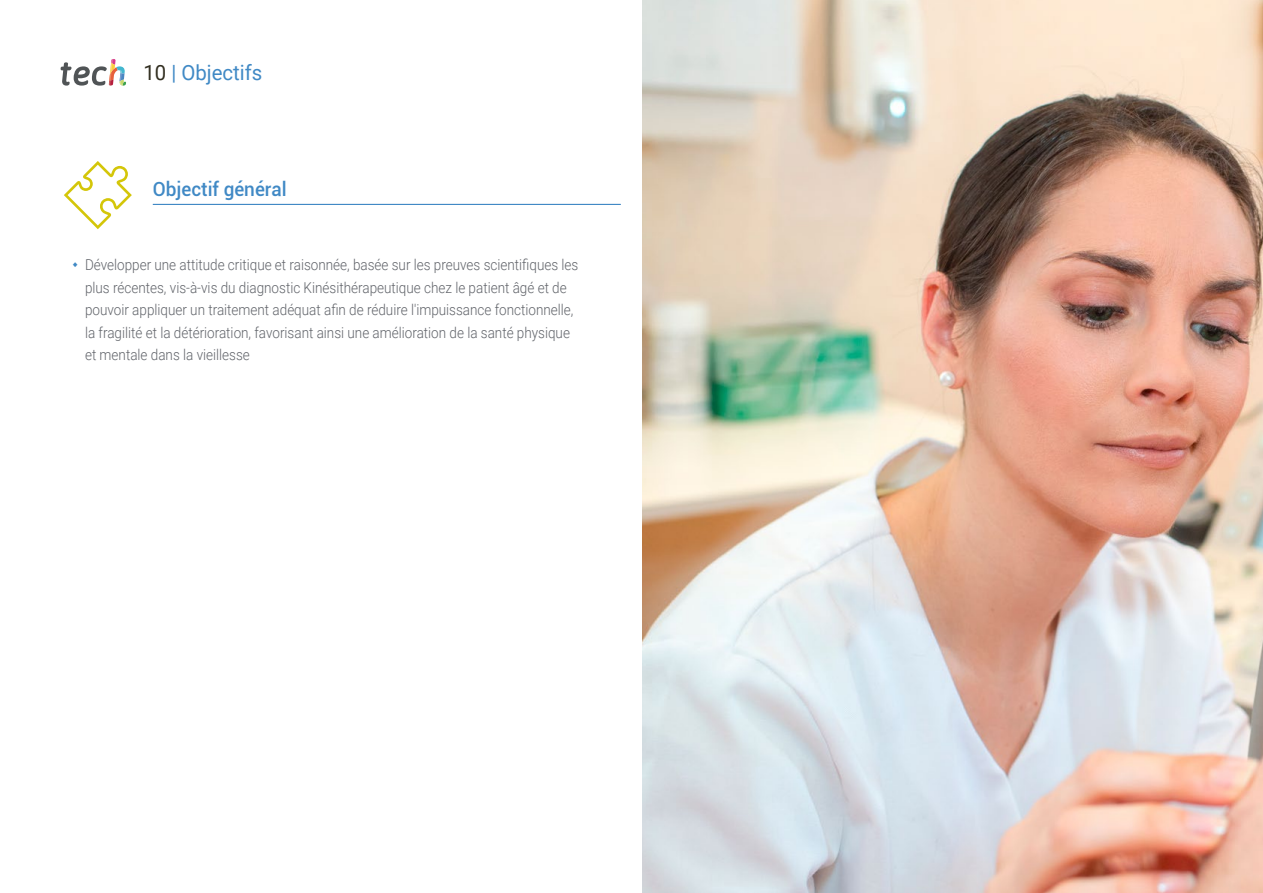
<style>
.page{position:relative;width:1263px;height:893px;background:#fff}
.page>*{position:absolute;margin:0;border:0;box-sizing:border-box;transform-origin:0 0}
.t1{font:21px "Roboto";color:#4089c5}
.t2{font:500 19.5px "Roboto";color:#4089c5}
.t3{font:300 15px/22.5px "Roboto";color:#61646a;scale:.9 1}
.s1{color:#312e20}
</style>
<div class="page">
<hr style="left:153px;top:204px;width:468px;height:1px;background:#4089c5">
<svg style="left:64px;top:161px;width:68px;height:68px"></svg>
<img style="left:642px;top:0;width:621px;height:893px">
<svg style="left:61px;top:59px;width:65px;height:27px"></svg>
<h1 class="t1" style="left:144px;top:57px;width:120px"><span class="s1">10</span> | Objectifs</h1>
<h2 class="t2" style="left:153px;top:175px;width:135px">Objectif général</h2>
<p class="t3" style="left:85px;top:253px;width:550px">Développer une attitude critique et raisonnée, basée sur les preuves scientifiques les plus récentes, vis-à-vis du diagnostic Kinésithérapeutique chez le patient âgé et de pouvoir appliquer un traitement adéquat afin de réduire l'impuissance fonctionnelle, la fragilité et la détérioration, favorisant ainsi une amélioration de la santé physique et mentale dans la vieillesse</p>
</div>
